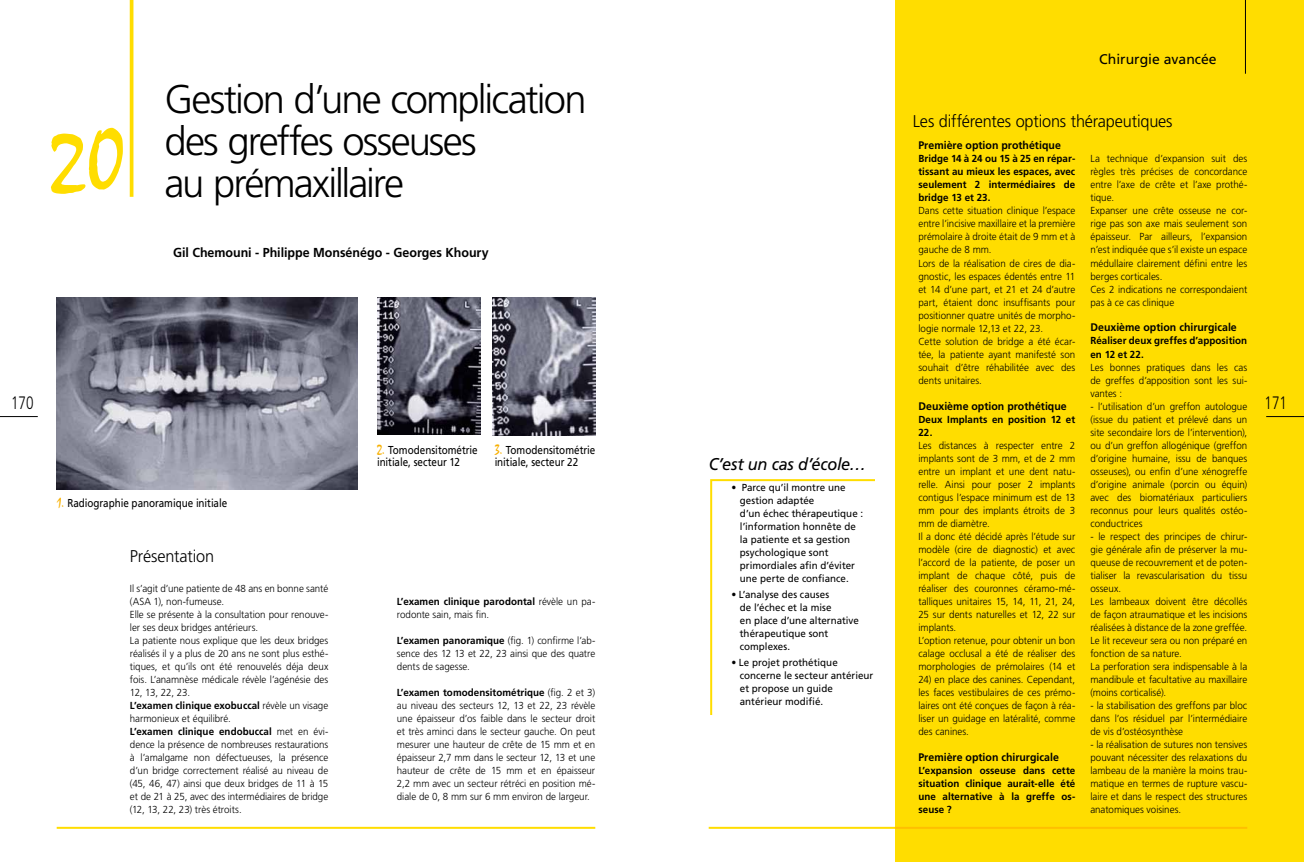
<style>
.page{position:relative;width:1304px;height:862px;background:#fff}
.page>*{position:absolute;margin:0;border:0;box-sizing:border-box;transform-origin:0 0}
.t1{font:89.3px "Mistral";color:#fd0}
.t2{font:300 40px/42px "Frutiger";letter-spacing:-.05em;color:#000}
.t3{font:300 18px "Frutiger";color:#000;scale:.75 1}
.t4{font:300 17px "Frutiger";letter-spacing:-.01em;color:#000;scale:.96 1}
.t5{font:italic 17px "Frutiger";letter-spacing:-.02em;color:#000;scale:.96 1}
.t6{font:14px "Frutiger";color:#000}
.t7{font:700 13px "Frutiger";letter-spacing:-.005em;color:#000;scale:.96 1}
.t8{font:11.5px/12.5px "Frutiger";letter-spacing:-.005em;color:#000;scale:.86 1}
.t9{font:700 11px "Frutiger";color:#000;scale:.96 1}
.t10{font:300 10.2px/13px "Frutiger";letter-spacing:-.005em;color:#000;text-align:justify;scale:.96 1}
.t11{font:10.2px/13px "Frutiger";color:#000;scale:.96 1}
.t12{font:700 10.2px/13px "Frutiger";letter-spacing:.005em;color:#000;text-align:justify;scale:.96 1}
.s1{font-family:"Mistral";font-size:15px;color:#f8b000}
.s2{font-weight:700}
</style>
<div class="page">
<hr style="left:0;top:416px;width:38px;height:1px;background:#000">
<hr style="left:57px;top:827px;width:538px;height:2px;background:#fd0">
<hr style="left:709px;top:827px;width:538px;height:2px;background:#fd0">
<div style="left:895px;top:0;width:409px;height:862px;background:#fd0"></div>
<svg style="left:710px;top:479px;width:165px;height:236px"></svg>
<hr style="left:130px;top:0;width:3px;height:197px;background:#fd0">
<img style="left:57px;top:298px;width:300px;height:191px">
<img style="left:377px;top:298px;width:103px;height:137px">
<img style="left:492px;top:298px;width:103px;height:137px">
<h3 class="t6" style="left:1099px;top:51px;width:119px">Chirurgie avancée</h3>
<h2 class="t2" style="left:164px;top:78px;width:424px">Gestion d’une complication des greffes osseuses<br>au prémaxillaire</h2>
<h3 class="t4" style="left:913px;top:111px;width:272px">Les différentes options thérapeutiques</h3>
<p class="t10" style="left:1090px;top:152px;width:165px;text-align:left">La technique d’expansion suit des règles très précises de concordance entre l’axe de crête et l’axe prothé&shy;tique.<br>Expanser une crête osseuse ne cor&shy;rige pas son axe mais seulement son épaisseur. Par ailleurs, l’expansion n’est indiquée que s’il existe un espace médullaire clairement défini entre les berges corticales.<br>Ces 2 indications ne correspondaient pas à ce cas clinique</p>
<p class="t9" style="left:1090px;top:321px;width:154px">Deuxième option chirurgicale</p>
<p class="t12" style="left:1090px;top:334px;width:165px">Réaliser deux greffes d’apposition en 12 et 22.</p>
<p class="t10" style="left:1090px;top:360px;width:165px">Les bonnes pratiques dans les cas de greffes d’apposition sont les sui&shy;vantes :</p>
<p class="t10" style="left:1090px;top:399px;width:165px">- l’utilisation d’un greffon autologue (issue du patient et prélevé dans un site secondaire lors de l’intervention), ou d’un greffon allogénique (greffon d’origine humaine, issu de banques osseuses), ou enfin d’une xénogreffe d’origine animale (porcin ou équin) avec des biomatériaux particuliers reconnus pour leurs qualités ostéo&shy;conductrices</p>
<p class="t10" style="left:1090px;top:529px;width:165px;text-align:left">- le respect des principes de chirur&shy;gie générale afin de préserver la mu&shy;queuse de recouvrement et de poten&shy;tialiser la revascularisation du tissu osseux.<br>Les lambeaux doivent être décollés de façon atraumatique et les incisions réalisées à distance de la zone greffée.<br>Le lit receveur sera ou non préparé en fonction de sa nature.<br>La perforation sera indispensable à la mandibule et facultative au maxillaire (moins corticalisé).</p>
<p class="t10" style="left:1090px;top:698px;width:165px">- la stabilisation des greffons par bloc dans l’os résiduel par l’intermédiaire de vis d’ostéosynthèse</p>
<p class="t10" style="left:1090px;top:737px;width:165px">- la réalisation de sutures non tensives pouvant nécessiter des relaxations du lambeau de la manière la moins trau&shy;matique en termes de rupture vascu&shy;laire et dans le respect des structures anatomiques voisines.</p>
<h1 class="t1" style="left:50px;top:111px;width:77px">20</h1>
<p class="t9" style="left:918px;top:139px;width:150px">Première option prothétique</p>
<p class="t12" style="left:918px;top:152px;width:165px">Bridge 14 à 24 ou 15 à 25 en répar&shy;tissant au mieux les espaces, avec seulement 2 intermédiaires de bridge 13 et 23.</p>
<p class="t10" style="left:918px;top:204px;width:165px;text-align:left">Dans cette situation clinique l’espace entre l’incisive maxillaire et la première prémolaire à droite était de 9 mm et à gauche de 8 mm.<br>Lors de la réalisation de cires de dia&shy;gnostic, les espaces édentés entre 11 et 14 d’une part, et 21 et 24 d’autre part, étaient donc insuffisants pour positionner quatre unités de morpho&shy;logie normale 12,13 et 22, 23.<br>Cette solution de bridge a été écar&shy;tée, la patiente ayant manifesté son souhait d’être réhabilitée avec des dents unitaires.</p>
<p class="t9" style="left:918px;top:399px;width:156px">Deuxième option prothétique</p>
<p class="t12" style="left:918px;top:412px;width:165px">Deux Implants en position 12 et<br>22.</p>
<p class="t10" style="left:918px;top:438px;width:165px;text-align:left">Les distances à respecter entre 2 implants sont de 3 mm, et de 2 mm entre un implant et une dent natu&shy;relle. Ainsi pour poser 2 implants contigus l’espace minimum est de 13 mm pour des implants étroits de 3 mm de diamètre.<br>Il a donc été décidé après l’étude sur modèle (cire de diagnostic) et avec l’accord de la patiente, de poser un implant de chaque côté, puis de réaliser des couronnes céramo-mé&shy;talliques unitaires 15, 14, 11, 21, 24,<br>25 sur dents naturelles et 12, 22 sur implants.<br>L’option retenue, pour obtenir un bon calage occlusal a été de réaliser des morphologies de prémolaires (14 et</p>
<p class="t10" style="left:918px;top:672px;width:165px">24) en place des canines. Cependant, les faces vestibulaires de ces prémo&shy;laires ont été conçues de façon à réa&shy;liser un guidage en latéralité, comme des canines.</p>
<p class="t9" style="left:918px;top:750px;width:148px">Première option chirurgicale</p>
<p class="t12" style="left:918px;top:763px;width:165px">L’expansion osseuse dans cette situation clinique aurait-elle été une alternative à la greffe os&shy;seuse ?</p>
<p class="t7" style="left:173px;top:245px;width:330px">Gil Chemouni - Philippe Monsénégo - Georges Khoury</p>
<h3 class="t3" style="left:11px;top:393px;width:32px">170</h3>
<h3 class="t3" style="left:1264px;top:392px;width:32px">171</h3>
<p class="t8" style="left:495px;top:443px;width:119px"><span class="s1">3.</span> Tomodensitométrie initiale, secteur 22</p>
<p class="t8" style="left:377px;top:443px;width:119px"><span class="s1">2.</span> Tomodensitométrie initiale, secteur 12</p>
<h3 class="t5" style="left:709px;top:454px;width:165px">C’est un cas d’école…</h3>
<p class="t11" style="left:740px;top:481px;width:130px;text-indent:-8px">• Parce qu’il montre une gestion adaptée<br>d’un échec thérapeutique : l’information honnête de la patiente et sa gestion psychologique sont primordiales afin d’éviter une perte de confiance.</p>
<p class="t11" style="left:740px;top:588px;width:126px;text-indent:-8px">• L’analyse des causes<br>de l’échec et la mise<br>en place d’une alternative thérapeutique sont complexes.</p>
<p class="t11" style="left:740px;top:656px;width:141px;text-indent:-8px">• Le projet prothétique concerne le secteur antérieur et propose un guide antérieur modifié.</p>
<p class="t8" style="left:57px;top:497px;width:200px"><span class="s1">1.</span> Radiographie panoramique initiale</p>
<h3 class="t4" style="left:130px;top:546px;width:89px">Présentation</h3>
<p class="t10" style="left:130px;top:581px;width:208px;text-align:left">Il s’agit d’une patiente de 48 ans en bonne santé (ASA 1), non-fumeuse.<br>Elle se présente à la consultation pour renouve&shy;ler ses deux bridges antérieurs.<br>La patiente nous explique que les deux bridges réalisés il y a plus de 20 ans ne sont plus esthé&shy;tiques, et qu’ils ont été renouvelés déja deux fois. L’anamnèse médicale révèle l’agénésie des 12, 13, 22, 23.<br><span class="s2">L’examen clinique exobuccal</span> révèle un visage harmonieux et équilibré.<br><span class="s2">L’examen clinique endobuccal</span> met en évi&shy;dence la présence de nombreuses restaurations à l’amalgame non défectueuses, la présence d’un bridge correctement réalisé au niveau de (45, 46, 47) ainsi que deux bridges de 11 à 15 et de 21 à 25, avec des intermédiaires de bridge (12, 13, 22, 23) très étroits.</p>
<p class="t10" style="left:397px;top:594px;width:208px"><span class="s2">L’examen clinique parodontal</span> révèle un pa&shy;rodonte sain, mais fin.</p>
<p class="t10" style="left:397px;top:633px;width:208px"><span class="s2">L’examen panoramique</span> (fig. 1) confirme l’ab&shy;sence des 12 13 et 22, 23 ainsi que des quatre dents de sagesse.</p>
<p class="t10" style="left:397px;top:685px;width:208px"><span class="s2">L’examen tomodensitométrique</span> (fig. 2 et 3) au niveau des secteurs 12, 13 et 22, 23 révèle une épaisseur d’os faible dans le secteur droit et très aminci dans le secteur gauche. On peut mesurer une hauteur de crête de 15 mm et en épaisseur 2,7 mm dans le secteur 12, 13 et une hauteur de crête de 15 mm et en épaisseur 2,2 mm avec un secteur rétréci en position mé&shy;diale de 0, 8 mm sur 6 mm environ de largeur.</p>
</div>
